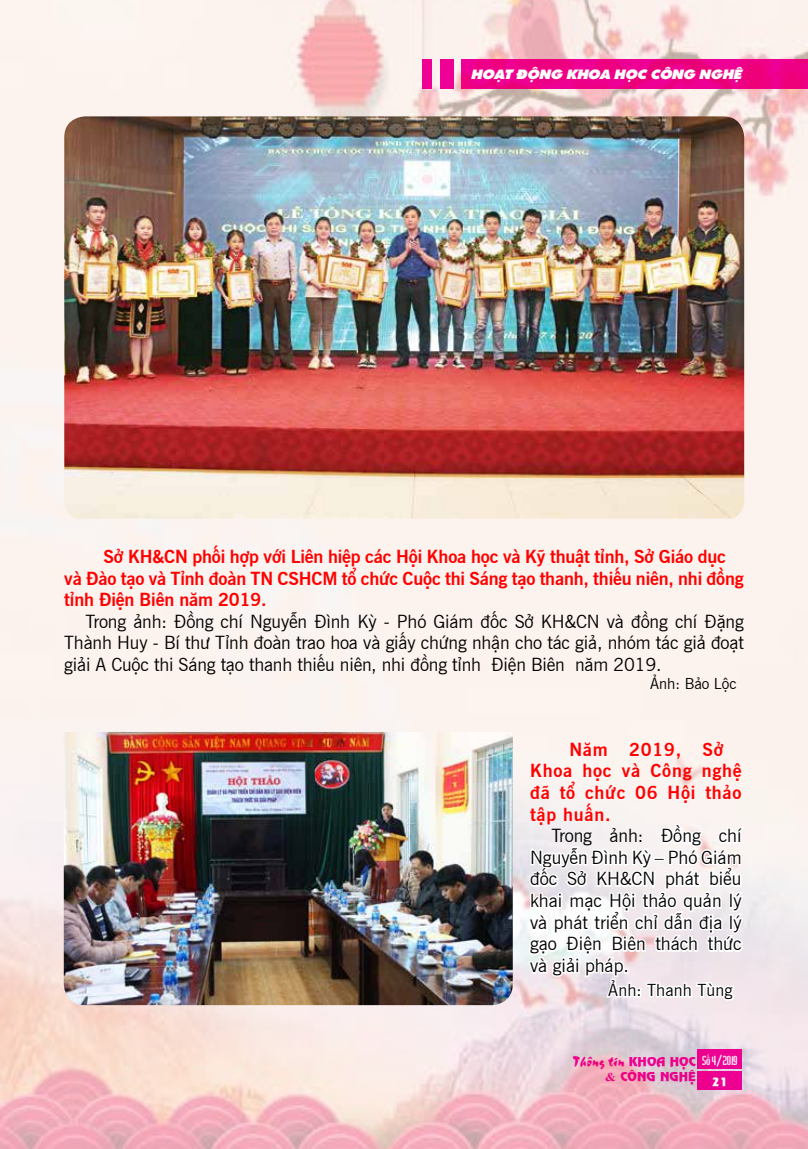
<style>
.page{position:relative;width:808px;height:1149px;background:#fff}
.page>*{position:absolute;margin:0;border:0;box-sizing:border-box;transform-origin:0 0}
.t1{font:18px/21.6px "UVN Tin Tuc";letter-spacing:-.005em;color:#000;text-align:justify}
.t2{font:700 18px/21.6px "UVN Tin Tuc";letter-spacing:-.01em;color:#f00}
.t3{font:700 18px/21.6px "UVN Tin Tuc";letter-spacing:.04em;color:#f00}
.t4{font:16.5px "UVN Tin Tuc";letter-spacing:.01em;color:#000}
.t5{font:15px "UVN Thang Vu";color:#ec008c}
.t6{font:15px "UVN Tin Tuc";color:#000}
.t7{font:13.5px "UTM Sharnay";color:#fff;scale:1.08 1}
.t8{font:12px "UVN Nguyen Du";color:#ec008c;scale:1.08 1}
.t9{font:12px "UVN Hai Ba Trung";color:#fff}
.t10{font:11.25px "UVN Nguyen Du";color:#fff;scale:1.08 1}
.s1{font-family:"UVN Nguyen Du";font-size:12px}
.s2{font-family:"Times New Roman";font-weight:700}
</style>
<div class="page">
<img style="left:0;top:0;width:808px;height:1148px">
<img style="left:64px;top:116px;width:680px;height:402px">
<img style="left:64px;top:731px;width:449px;height:273px">
<svg style="left:526px;top:820px;width:222px;height:181px"></svg>
<p class="t7" style="left:471px;top:63px;width:252px">HOẠT ĐỘNG KHOA HỌC CÔNG NGHỆ</p>
<p class="t2" style="left:64px;top:544px;width:681px;text-indent:39px">Sở KH&amp;CN phối hợp với Liên hiệp các Hội Khoa học và Kỹ thuật tỉnh, Sở Giáo dục và Đào tạo và Tỉnh đoàn TN CSHCM tổ chức Cuộc thi Sáng tạo thanh, thiếu niên, nhi đồng tỉnh Điện Biên năm 2019.</p>
<p class="t1" style="left:64px;top:608px;width:681px;text-indent:21px">Trong ảnh: Đồng chí Nguyễn Đình Kỳ - Phó Giám đốc Sở KH&amp;CN và đồng chí Đặng Thành Huy - Bí thư Tỉnh đoàn trao hoa và giấy chứng nhận cho tác giả, nhóm tác giả đoạt giải A Cuộc thi Sáng tạo thanh thiếu niên, nhi đồng tỉnh Điện Biên năm 2019.</p>
<p class="t6" style="left:650px;top:672px;width:88px">Ảnh: Bảo Lộc</p>
<p class="t3" style="left:530px;top:736px;width:213px;text-indent:39px">Năm 2019, Sở<br>Khoa học và Công nghệ đã tổ chức 06 Hội thảo tập huấn.</p>
<p class="t1" style="left:530px;top:823px;width:213px;text-indent:21px">Trong ảnh: Đồng chí Nguyễn Đình Kỳ – Phó Giám đốc Sở KH&amp;CN phát biểu khai mạc Hội thảo quản lý và phát triển chỉ dẫn địa lý gạo Điện Biên thách thức và giải pháp.</p>
<p class="t4" style="left:608px;top:976px;width:126px">Ảnh: Thanh Tùng</p>
<p class="t9" style="left:702px;top:1050px;width:37px">Số 4/2019</p>
<p class="t10" style="left:712px;top:1073px;width:17px">21</p>
<p class="t5" style="left:573px;top:1049px;width:124px">Thông tin <span class="s1">KHOA HỌC</span></p>
<p class="t8" style="left:605px;top:1067px;width:85px"><span class="s2">&amp;</span> CÔNG NGHỆ</p>
</div>
